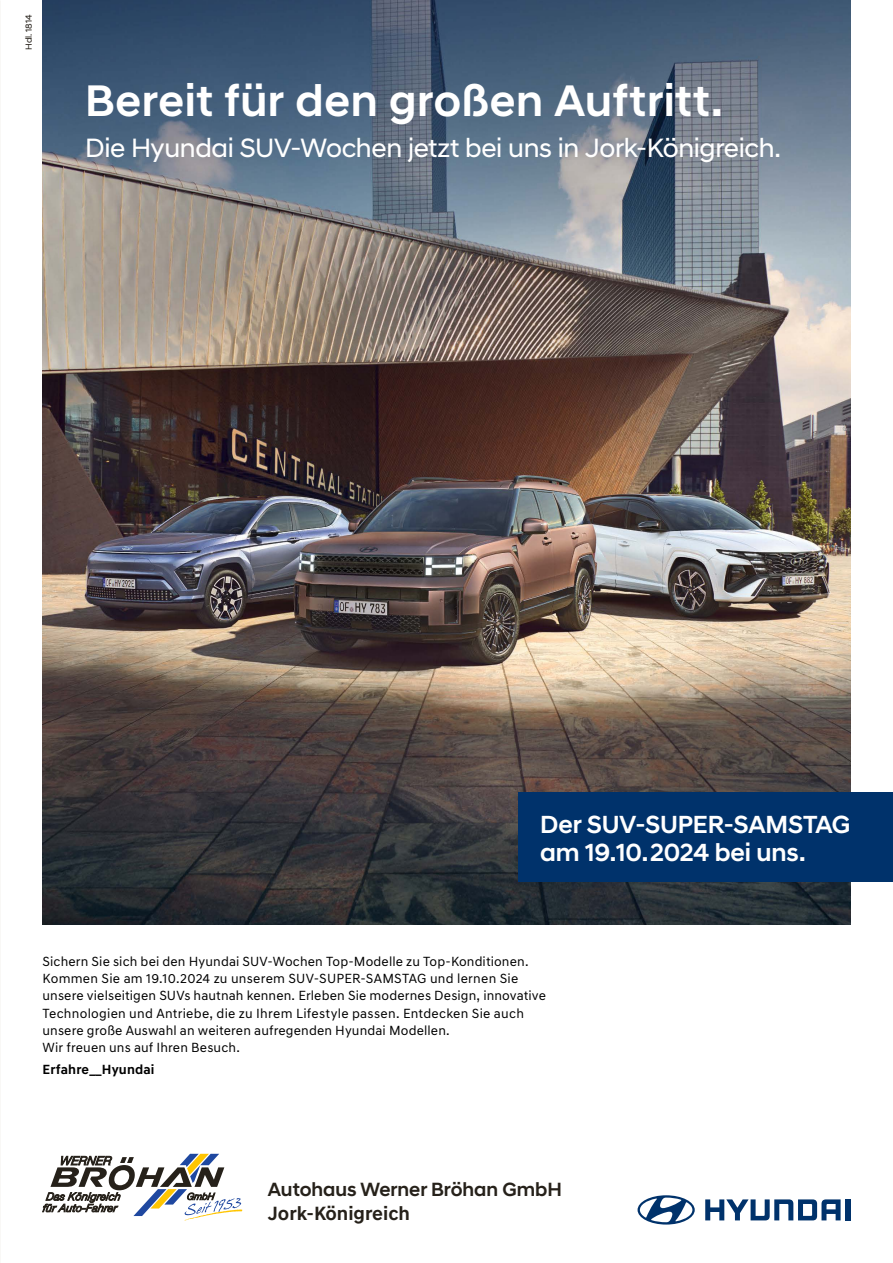
<style>
.page{position:relative;width:893px;height:1263px;background:#fff}
.page>*{position:absolute;margin:0;border:0;box-sizing:border-box;transform-origin:0 0}
.t1{font:500 45px "Hyundai Sans Head";letter-spacing:.015em;color:#fff}
.t2{font:27px "Hyundai Sans Head";letter-spacing:-.015em;color:#fff}
.t3{font:500 25.2px/28.5px "Hyundai Sans Head";letter-spacing:-.005em;color:#fff}
.t4{font:500 19.5px "Hyundai Sans Head";color:#26211a}
.t5{font:700 19.5px "Hyundai Sans Text";color:#26211a}
.t6{font:13.5px/17.2px "Hyundai Sans Text";letter-spacing:.01em;color:#000}
.t7{font:700 13.5px "Hyundai Sans Text";letter-spacing:.01em;color:#000}
.t8{font:9px "Hyundai Sans Head";color:#26211a}
</style>
<div class="page">
<img style="left:43px;top:0;width:807px;height:925px">
<svg style="left:705px;top:1199px;width:136px;height:21px"></svg>
<div style="left:845px;top:1199px;width:5px;height:21px;background:#00326b"></div>
<svg style="left:638px;top:1195px;width:57px;height:29px"></svg>
<div style="left:519px;top:792px;width:374px;height:90px;background:#00326b"></div>
<svg style="left:43px;top:1154px;width:199px;height:66px"></svg>
<p class="t8" style="left:23px;top:50px;width:37px;rotate:-90deg">Hdl. 1814</p>
<h1 class="t1" style="left:85px;top:73px;width:639px">Bereit für den großen Auftritt.</h1>
<h2 class="t2" style="left:85px;top:131px;width:697px">Die Hyundai SUV-Wochen jetzt bei uns in Jork-Königreich .</h2>
<h3 class="t3" style="left:540px;top:810px;width:312px">Der SUV-SUPER-SAMSTAG am 19.10.2024 bei uns.</h3>
<p class="t6" style="left:43px;top:952px;width:505px">Sichern Sie sich bei den Hyundai SUV-Wochen Top-Modelle zu Top-Konditionen.<br>Kommen Sie am 19.10.2024 zu unserem SUV-SUPER-SAMSTAG und lernen Sie unsere vielseitigen SUVs hautnah kennen. Erleben Sie modernes Design, innovative Technologien und Antriebe, die zu Ihrem Lifestyle passen. Entdecken Sie auch unsere große Auswahl an weiteren aufregenden Hyundai Modellen.<br>Wir freuen uns auf Ihren Besuch.</p>
<p class="t7" style="left:43px;top:1061px;width:114px">Erfahre__Hyundai</p>
<h3 class="t4" style="left:268px;top:1178px;width:295px">Autohaus Werner Bröhan GmbH</h3>
<h3 class="t5" style="left:268px;top:1202px;width:144px">Jork-Königreich</h3>
</div>
